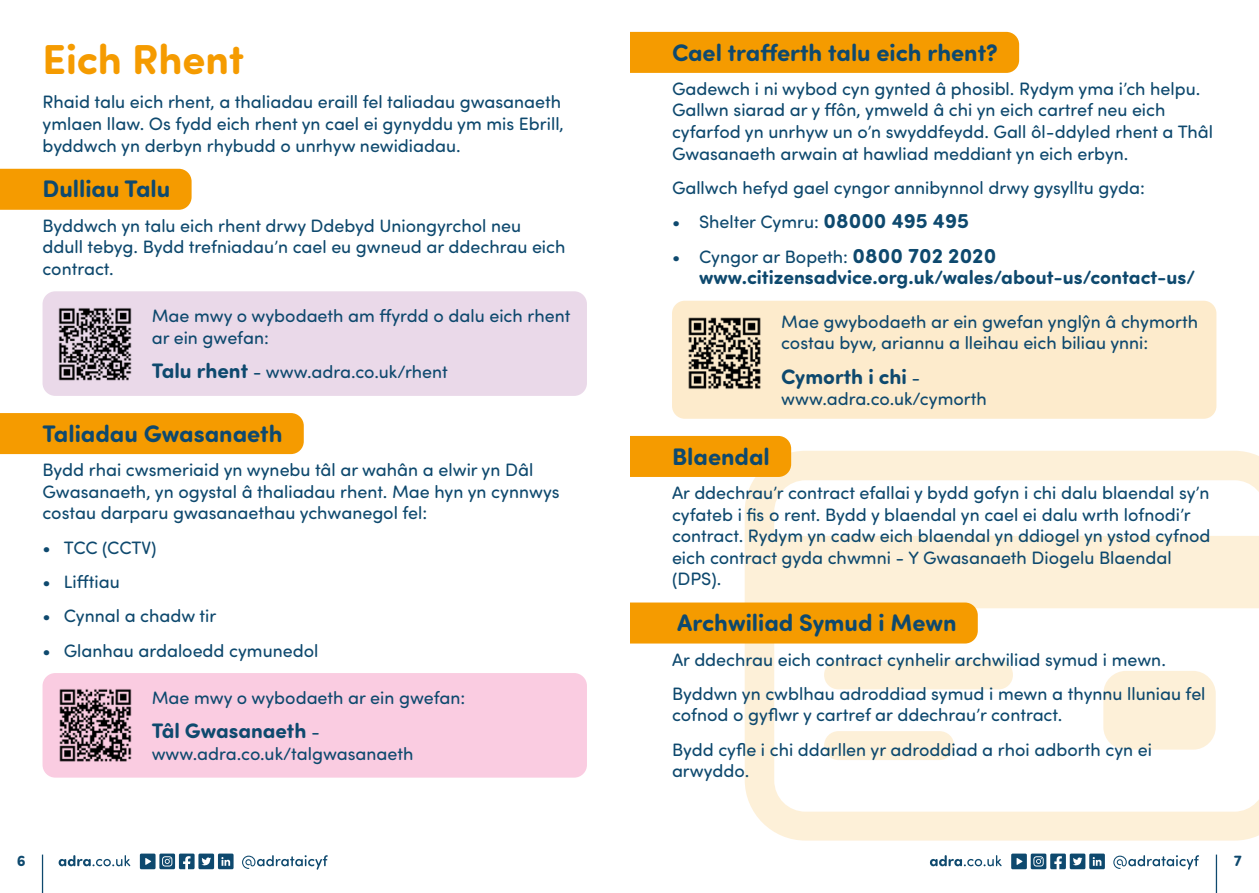
<style>
.page{position:relative;width:1259px;height:893px;background:#fff}
.page>*{position:absolute;margin:0;border:0;box-sizing:border-box;transform-origin:0 0}
.t1{font:700 42px "Sofia Pro Soft";color:#f59b00}
.t2{font:700 24px "Sofia Pro Soft";color:#0e496e}
.t3{font:700 21px "Sofia Pro Soft";color:#0e496e}
.t4{font:700 19.5px "Sofia Pro Soft";color:#0e496e}
.t5{font:18px/21.6px "Sofia Pro Soft";color:#0e496e}
.t6{font:700 15.45px "Sofia Pro Soft";color:#0e496e}
.s1{font-weight:700;font-size:21px}
.s2{font-weight:400;font-size:18px}
</style>
<div class="page">
<svg style="left:744px;top:451px;width:515px;height:390px"></svg>
<div style="left:824px;top:660px;width:189px;height:29px;background:#fdf0d8;border-radius:14px"></div>
<div style="left:824px;top:731px;width:130px;height:29px;background:#fdf0d8"></div>
<div style="left:1103px;top:671px;width:112px;height:79px;background:#fdf0d8;border-radius:23px"></div>
<div style="left:630px;top:32px;width:389px;height:41px;background:#f59b00"></div>
<div style="left:672px;top:301px;width:544px;height:118px;background:#fdebcc;border-radius:13px"></div>
<img style="left:688px;top:317px;width:73px;height:72px">
<div style="left:630px;top:436px;width:161px;height:41px;background:#f59b00"></div>
<div style="left:630px;top:602px;width:347px;height:41px;background:#f59b00"></div>
<div style="left:0;top:169px;width:192px;height:41px;background:#f59b00"></div>
<div style="left:43px;top:291px;width:544px;height:105px;background:#ead9e9;border-radius:13px"></div>
<img style="left:58px;top:308px;width:74px;height:73px">
<div style="left:0;top:413px;width:304px;height:41px;background:#f59b00"></div>
<div style="left:43px;top:673px;width:544px;height:105px;background:#facce1;border-radius:13px"></div>
<img style="left:59px;top:689px;width:73px;height:73px">
<hr style="left:42px;top:855px;width:1px;height:38px;background:#0e496e">
<hr style="left:1215px;top:855px;width:2px;height:38px;background:#0e496e">
<svg style="left:59px;top:855px;width:71px;height:11px"></svg>
<svg style="left:242px;top:855px;width:86px;height:15px"></svg>
<svg style="left:140px;top:854px;width:93px;height:15px"></svg>
<svg style="left:930px;top:855px;width:71px;height:11px"></svg>
<svg style="left:1113px;top:855px;width:86px;height:15px"></svg>
<svg style="left:1011px;top:854px;width:94px;height:15px"></svg>
<h1 class="t1" style="left:43px;top:29px;width:203px">Eich Rhent</h1>
<p class="t5" style="left:43px;top:91px;width:523px">Rhaid talu eich rhent, a thaliadau eraill fel taliadau gwasanaeth ymlaen llaw. Os fydd eich rhent yn cael ei gynyddu ym mis Ebrill, byddwch yn derbyn rhybudd o unrhyw newidiadau.</p>
<h2 class="t2" style="left:43px;top:171px;width:129px">Dulliau Talu</h2>
<p class="t5" style="left:43px;top:214px;width:524px">Byddwch yn talu eich rhent drwy Ddebyd Uniongyrchol neu ddull tebyg. Bydd trefniadau’n cael eu gwneud ar ddechrau eich contract.</p>
<p class="t5" style="left:152px;top:304px;width:420px">Mae mwy o wybodaeth am ffyrdd o dalu eich rhent ar ein gwefan:</p>
<p class="t5" style="left:152px;top:360px;width:298px"><span class="s1">Talu rhent</span> - www.adra.co.uk/rhent</p>
<h2 class="t2" style="left:43px;top:416px;width:241px">Taliadau Gwasanaeth</h2>
<p class="t5" style="left:43px;top:458px;width:518px">Bydd rhai cwsmeriaid yn wynebu tâl ar wahân a elwir yn Dâl<br>Gwasanaeth, yn ogystal â thaliadau rhent. Mae hyn yn cynnwys costau darparu gwasanaethau ychwanegol fel:</p>
<p class="t5" style="left:43px;top:536px;width:116px">• TCC (CCTV)</p>
<p class="t5" style="left:43px;top:570px;width:79px">• Lifftiau</p>
<p class="t5" style="left:43px;top:604px;width:175px">• Cynnal a chadw tir</p>
<p class="t5" style="left:43px;top:639px;width:277px">• Glanhau ardaloedd cymunedol</p>
<p class="t5" style="left:152px;top:686px;width:315px">Mae mwy o wybodaeth ar ein gwefan:</p>
<p class="t3" style="left:152px;top:716px;width:170px">Tâl Gwasanaeth <span class="s2">-</span></p>
<p class="t5" style="left:152px;top:742px;width:263px">www.adra.co.uk/talgwasanaeth</p>
<h2 class="t2" style="left:672px;top:35px;width:327px">Cael trafferth talu eich rhent?</h2>
<p class="t5" style="left:672px;top:77px;width:542px">Gadewch i ni wybod cyn gynted â phosibl. Rydym yma i’ch helpu.<br>Gallwn siarad ar y ffôn, ymweld â chi yn eich cartref neu eich cyfarfod yn unrhyw un o’n swyddfeydd. Gall ôl-ddyled rhent a Thâl Gwasanaeth arwain at hawliad meddiant yn eich erbyn.</p>
<p class="t5" style="left:672px;top:176px;width:474px">Gallwch hefyd gael cyngor annibynnol drwy gysylltu gyda:</p>
<p class="t5" style="left:672px;top:211px;width:299px">• Shelter Cymru: <span class="s1">08000 495 495</span></p>
<p class="t5" style="left:672px;top:245px;width:326px">• Cyngor ar Bopeth: <span class="s1">0800 702 2020</span></p>
<p class="t4" style="left:699px;top:263px;width:497px">www.citizensadvice.org.uk/wales/about-us/contact-us/</p>
<p class="t5" style="left:781px;top:310px;width:418px">Mae gwybodaeth ar ein gwefan ynglŷn â chymorth costau byw, ariannu a lleihau eich biliau ynni:</p>
<p class="t3" style="left:781px;top:361px;width:141px">Cymorth i chi <span class="s2">-</span></p>
<p class="t5" style="left:781px;top:387px;width:207px">www.adra.co.uk/cymorth</p>
<h2 class="t2" style="left:672px;top:439px;width:99px">Blaendal</h2>
<p class="t5" style="left:672px;top:481px;width:540px">Ar ddechrau’r contract efallai y bydd gofyn i chi dalu blaendal sy’n cyfateb i fis o rent. Bydd y blaendal yn cael ei dalu wrth lofnodi’r contract. Rydym yn cadw eich blaendal yn ddiogel yn ystod cyfnod eich contract gyda chwmni - Y Gwasanaeth Diogelu Blaendal (DPS).</p>
<h2 class="t2" style="left:677px;top:605px;width:281px">Archwiliad Symud i Mewn</h2>
<p class="t5" style="left:672px;top:641px;width:535px;line-height:34.3px">Ar ddechrau eich contract cynhelir archwiliad symud i mewn.<br>Byddwn yn cwblhau adroddiad symud i mewn a thynnu lluniau fel</p>
<p class="t5" style="left:672px;top:697px;width:481px;line-height:34.3px">cofnod o gyflwr y cartref ar ddechrau’r contract.<br>Bydd cyfle i chi ddarllen yr adroddiad a rhoi adborth cyn ei</p>
<p class="t5" style="left:672px;top:760px;width:79px">arwyddo.</p>
<p class="t6" style="left:17px;top:849px;width:10px">6</p>
<p class="t6" style="left:1233px;top:849px;width:10px">7</p>
</div>
